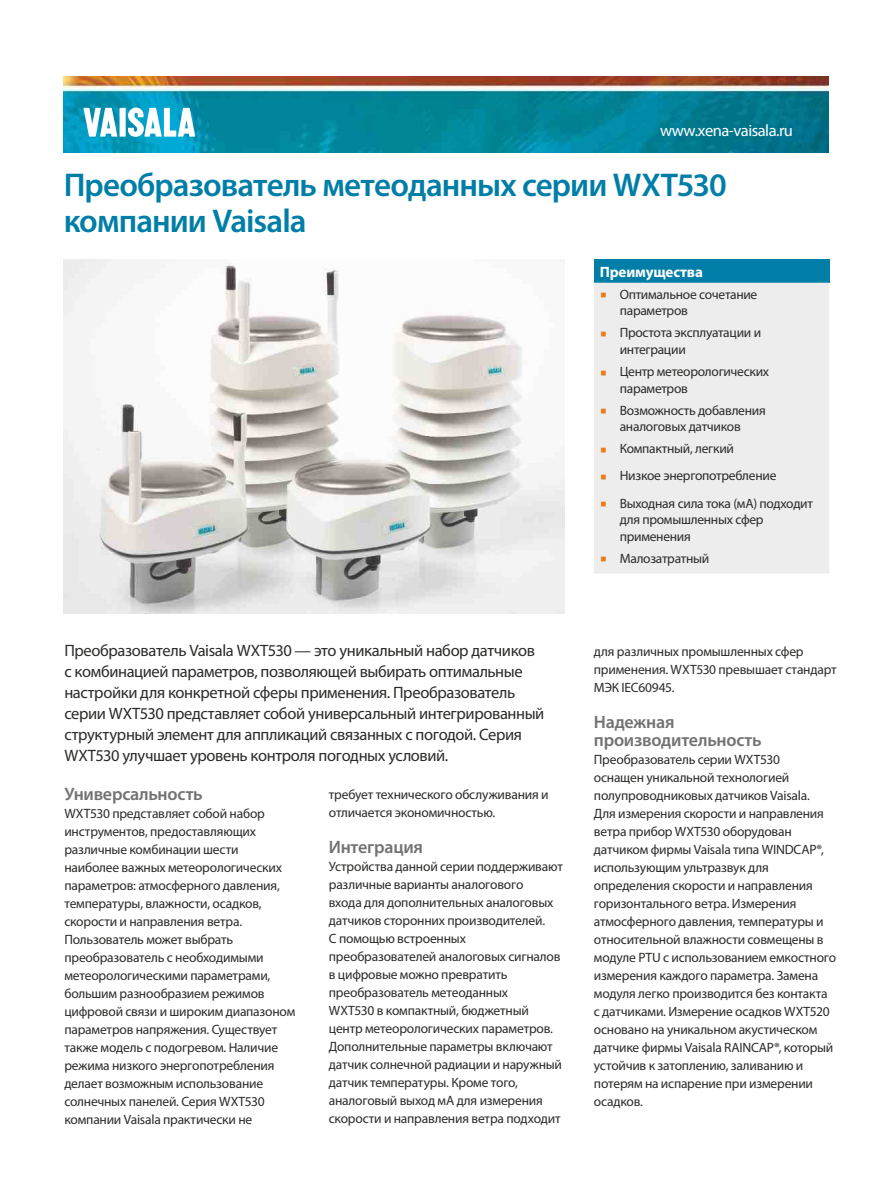
<style>
.page{position:relative;width:893px;height:1191px;background:#fff}
.page>*{position:absolute;margin:0;border:0;box-sizing:border-box;transform-origin:0 0}
.t1{font:600 33px/36px "Myriad Pro";letter-spacing:-.03em;color:#007ea7}
.t2{font:600 18px/18px "Myriad Pro";letter-spacing:-.015em;color:#727272}
.t3{font:16.5px/21px "Myriad Pro";letter-spacing:-.025em;color:#2b2b2a}
.t4{font:16.5px "Myriad Pro";letter-spacing:-.03em;color:#fff}
.t5{font:700 15px "Myriad Pro";letter-spacing:-.01em;color:#fff}
.t6{font:13.5px/18px "Myriad Pro";letter-spacing:-.015em;color:#2b2b2a}
.s1{font-family:"Arial";font-weight:900;font-size:21px;color:#e77d1b}
</style>
<div class="page">
<img style="left:64px;top:77px;width:765px;height:76px">
<svg style="left:83px;top:108px;width:34px;height:29px"></svg>
<div style="left:120px;top:108px;width:6px;height:29px;background:#fff"></div>
<svg style="left:128px;top:107px;width:67px;height:30px"></svg>
<div style="left:594px;top:259px;width:235px;height:24px;background:#007ea7"></div>
<div style="left:594px;top:283px;width:235px;height:290px;background:#ededed"></div>
<img style="left:64px;top:259px;width:500px;height:354px">
<p class="t4" style="left:660px;top:120px;width:135px">www.xena-vaisala.ru</p>
<h1 class="t1" style="left:64px;top:167px;width:664px">Преобразователь метеоданных серии WXT530 компании Vaisala</h1>
<p class="t5" style="left:600px;top:263px;width:105px">Преимущества</p>
<p class="t6" style="left:620px;top:286px;width:139px;line-height:16.5px;text-indent:-20px"><span class="s1">▪</span> Оптимальное сочетание параметров</p>
<p class="t6" style="left:620px;top:324px;width:143px;line-height:16.5px;text-indent:-20px"><span class="s1">▪</span> Простота эксплуатации и интеграции</p>
<p class="t6" style="left:620px;top:363px;width:151px;line-height:16.5px;text-indent:-20px"><span class="s1">▪</span> Центр метеорологических параметров</p>
<p class="t6" style="left:600px;top:402px;width:167px;line-height:16.5px;text-align:center"><span class="s1">▪</span> Возможность добавления аналоговых датчиков</p>
<p class="t6" style="left:600px;top:440px;width:136px"><span class="s1">▪</span> Компактный, легкий</p>
<p class="t6" style="left:600px;top:467px;width:178px"><span class="s1">▪</span> Низкое энергопотребление</p>
<p class="t6" style="left:620px;top:494px;width:195px;line-height:16.5px;text-indent:-20px"><span class="s1">▪</span> Выходная сила тока (мА) подходит для промышленных сфер применения</p>
<p class="t6" style="left:600px;top:549px;width:111px"><span class="s1">▪</span> Малозатратный</p>
<p class="t3" style="left:64px;top:639px;width:481px">Преобразователь Vaisala WXT530 — это уникальный набор датчиков с комбинацией параметров, позволяющей выбирать оптимальные настройки для конкретной сферы применения. Преобразователь серии WXT530 представляет собой универсальный интегрированный структурный элемент для аппликаций связанных с погодой. Серия WXT530 улучшает уровень контроля погодных условий.</p>
<p class="t6" style="left:329px;top:785px;width:221px">требует технического обслуживания и отличается экономичностью.</p>
<h2 class="t2" style="left:329px;top:838px;width:96px">Интеграция</h2>
<p class="t6" style="left:329px;top:857px;width:236px">Устройства данной серии поддерживают различные варианты аналогового<br>входа для дополнительных аналоговых датчиков сторонних производителей.<br>С помощью встроенных преобразователей аналоговых сигналов в цифровые можно превратить преобразователь метеоданных<br>WXT530 в компактный, бюджетный центр метеорологических параметров.<br>Дополнительные параметры включают датчик солнечной радиации и наружный датчик температуры. Кроме того, аналоговый выход мА для измерения скорости и направления ветра подходит</p>
<h2 class="t2" style="left:64px;top:784px;width:140px">Универсальность</h2>
<p class="t6" style="left:64px;top:804px;width:233px">WXT530 представляет собой набор инструментов, предоставляющих различные комбинации шести наиболее важных метеорологических параметров: атмосферного давления, температуры, влажности, осадков, скорости и направления ветра.<br>Пользователь может выбрать преобразователь с необходимыми метеорологическими параметрами, большим разнообразием режимов цифровой связи и широким диапазоном параметров напряжения. Существует также модель с подогревом. Наличие режима низкого энергопотребления делает возможным использование солнечных панелей. Серия WXT530 компании Vaisala практически не</p>
<p class="t6" style="left:594px;top:642px;width:244px">для различных промышленных сфер применения. WXT530 превышает стандарт<br>МЭК IEC60945.</p>
<h2 class="t2" style="left:594px;top:713px;width:169px">Надежная производительность</h2>
<p class="t6" style="left:594px;top:750px;width:244px">Преобразователь серии WXT530<br>оснащен уникальной технологией полупроводниковых датчиков Vaisala.<br>Для измерения скорости и направления ветра прибор WXT530 оборудован датчиком фирмы Vaisala типа WINDCAP®, использующим ультразвук для определения скорости и направления горизонтального ветра. Измерения атмосферного давления, температуры и относительной влажности совмещены в модуле PTU с использованием емкостного измерения каждого параметра. Замена модуля легко производится без контакта с датчиками. Измерение осадков WXT520 основано на уникальном акустическом датчике фирмы Vaisala RAINCAP®, который устойчив к затоплению, заливанию и потерям на испарение при измерении осадков.</p>
</div>
